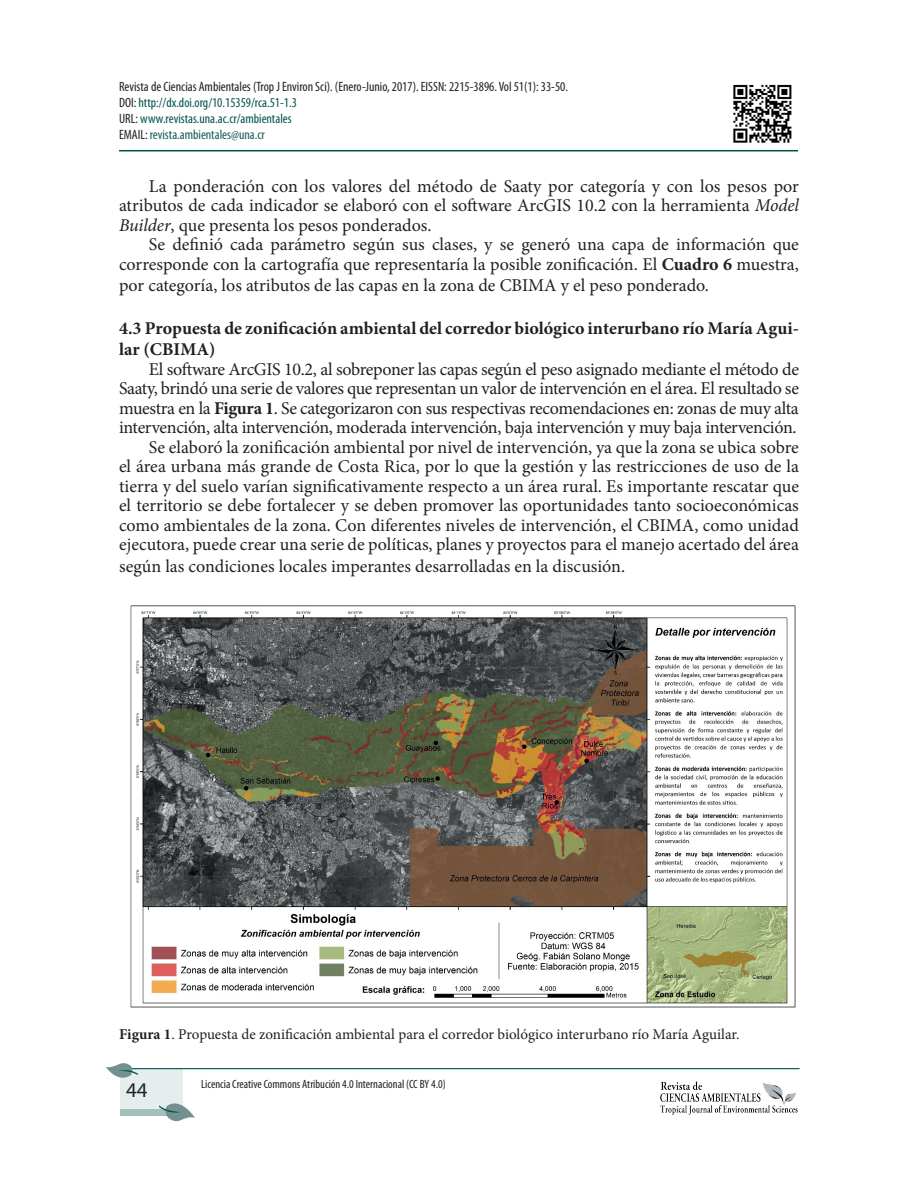
<style>
.page{position:relative;width:918px;height:1188px;background:#fff}
.page>*{position:absolute;margin:0;border:0;box-sizing:border-box;transform-origin:0 0}
.t1{font:21px "Myriad Pro";color:#231f20}
.t2{font:18px/19.5px "Minion Pro";letter-spacing:-.005em;color:#231f20;text-align:justify}
.t3{font:700 18px/21.6px "Minion Pro";color:#231f20}
.t4{font:15px "Minion Pro";color:#231f20}
.t5{font:condensed 13.5px/16.2px "Myriad Pro";color:#231f20}
.t6{font:condensed 12px "Myriad Pro";color:#231f20}
.s1{color:#02524b}
.s2{color:#125c57}
.s3{font-style:italic}
.s4{font-weight:700}
</style>
<div class="page">
<img style="left:733px;top:84px;width:59px;height:59px">
<hr style="left:119px;top:150px;width:679px;height:1px;background:#02524b">
<hr style="left:121px;top:1068px;width:679px;height:1px;background:#02524b">
<div style="left:120px;top:1069px;width:63px;height:46px;background:#e6eeed"></div>
<div style="left:120px;top:1109px;width:63px;height:6px;background:#a2bfbc"></div>
<svg style="left:159px;top:1103px;width:36px;height:18px"></svg>
<svg style="left:106px;top:1063px;width:32px;height:15px"></svg>
<img style="left:661px;top:1081px;width:137px;height:33px">
<img style="left:130px;top:605px;width:666px;height:403px">
<p class="t5" style="left:119px;top:78px;width:451px">Revista de Ciencias Ambientales (Trop J Environ Sci). (Enero-Junio, 2017). EISSN: 2215-3896. Vol 51(1): 33-50.<br>DOI: <span class="s1">http://dx.doi.org/10.15359/rca.51-1.3<br></span>URL: <span class="s1">www.revistas.una.ac.cr/ambientales<br></span>EMAIL: <span class="s2">revista.ambientales@una.cr</span></p>
<p class="t2" style="left:119px;top:176px;width:681px;text-indent:30px">La ponderación con los valores del método de Saaty por categoría y con los pesos por atributos de cada indicador se elaboró con el software ArcGIS 10.2 con la herramienta <span class="s3">Model Builder</span>, que presenta los pesos ponderados.</p>
<p class="t2" style="left:119px;top:234px;width:681px;line-height:20.2px;text-indent:30px">Se definió cada parámetro según sus clases, y se generó una capa de información que corresponde con la cartografía que representaría la posible zonificación. El <span class="s4">Cuadro 6</span> muestra, por categoría, los atributos de las capas en la zona de CBIMA y el peso ponderado.</p>
<p class="t3" style="left:119px;top:317px;width:681px">4.3 Propuesta de zonificación ambiental del corredor biológico interurbano río María Agui&shy;lar (CBIMA)</p>
<p class="t2" style="left:119px;top:359px;width:681px;text-align:right">El software ArcGIS 10.2, al sobreponer las capas según el peso asignado mediante el método de Saaty, brindó una serie de valores que representan un valor de intervención en el área. El resultado se muestra en la <span class="s4">Figura 1</span>. Se categorizaron con sus respectivas recomendaciones en: zonas de muy alta intervención, alta intervención, moderada intervención, baja intervención y muy baja intervención.<br>Se elaboró la zonificación ambiental por nivel de intervención, ya que la zona se ubica sobre<br>el área urbana más grande de Costa Rica, por lo que la gestión y las restricciones de uso de la tierra y del suelo varían significativamente respecto a un área rural. Es importante rescatar que el territorio se debe fortalecer y se deben promover las oportunidades tanto socioeconómicas como ambientales de la zona. Con diferentes niveles de intervención, el CBIMA, como unidad ejecutora, puede crear una serie de políticas, planes y proyectos para el manejo acertado del área</p>
<p class="t2" style="left:119px;top:556px;width:508px">según las condiciones locales imperantes desarrolladas en la discusión.</p>
<p class="t4" style="left:119px;top:1024px;width:622px"><span class="s4">Figura 1</span>. Propuesta de zonificación ambiental para el corredor biológico interurbano río María Aguilar.</p>
<p class="t1" style="left:126px;top:1077px;width:23px">44</p>
<p class="t6" style="left:201px;top:1078px;width:246px">Licencia Creative Commons Atribución 4.0 Internacional (CC BY 4.0)</p>
</div>
